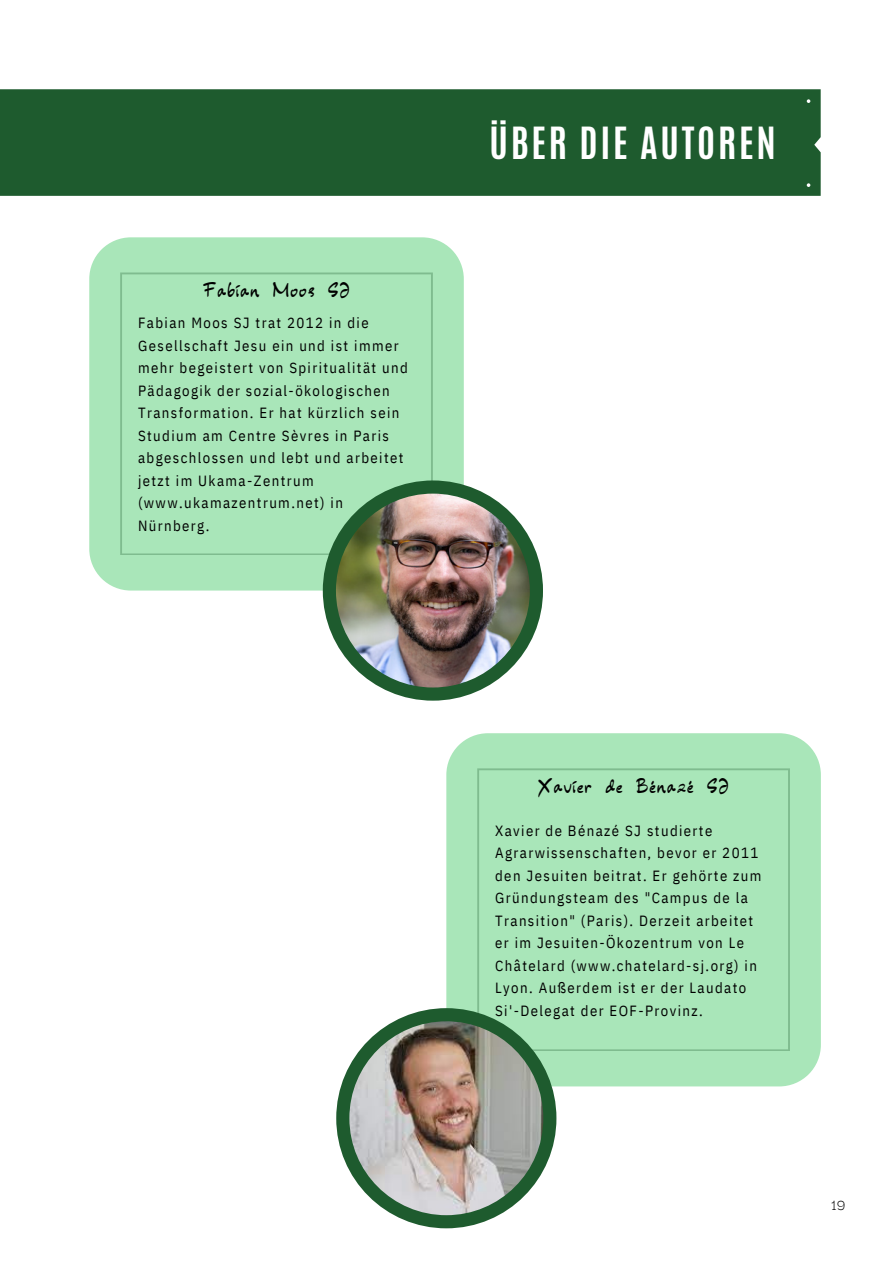
<style>
.page{position:relative;width:893px;height:1264px;background:#fff}
.page>*{position:absolute;margin:0;border:0;box-sizing:border-box;transform-origin:0 0}
.t1{font:700 37.05px "Antonio";letter-spacing:.075em;color:#fff}
.t2{font:16.5px "Comely";letter-spacing:.1em;color:#000}
.t3{font:16.5px "Darker Grotesque";color:#000}
.t4{font:14.7px/22.5px "IBM Plex Sans Cond";letter-spacing:.095em;color:#000}
</style>
<div class="page">
<div style="left:0;top:89px;width:820px;height:107px;background:#1e5b2e"></div>
<div style="left:89px;top:237px;width:375px;height:353px;background:#a9e6b9"></div>
<div style="left:120px;top:272px;width:313px;height:283px;background:#a9e6b9"></div>
<div style="left:323px;top:480px;width:220px;height:220px;background:#1e5b2e;border-radius:50%"></div>
<img style="left:336px;top:493px;width:194px;height:194px;border-radius:50%">
<div style="left:446px;top:733px;width:374px;height:353px;background:#a9e6b9"></div>
<div style="left:477px;top:768px;width:312px;height:283px;background:#a9e6b9"></div>
<div style="left:336px;top:1008px;width:220px;height:220px;background:#1e5b2e;border-radius:50%"></div>
<img style="left:349px;top:1021px;width:194px;height:194px;border-radius:50%">
<p class="t2" style="left:203px;top:281px;width:148px">Fabian Moos SJ</p>
<p class="t4" style="left:138px;top:312px;width:271px">Fabian Moos SJ trat 2012 in die<br>Gesellschaft Jesu ein und ist immer mehr begeistert von Spiritualität und<br>Pädagogik der sozial-ökologischen<br>Transformation. Er hat kürzlich sein<br>Studium am Centre Sèvres in Paris abgeschlossen und lebt und arbeitet jetzt im Ukama-Zentrum (www.ukamazentrum.net) in<br>Nürnberg.</p>
<p class="t1" style="left:489px;top:116px;width:288px">ÜBER DIE AUTOREN</p>
<p class="t2" style="left:538px;top:777px;width:191px">Xavier de Bénazé SJ</p>
<p class="t4" style="left:495px;top:818px;width:268px">Xavier de Bénazé SJ studierte Agrarwissenschaften, bevor er 2011 den Jesuiten beitrat. Er gehörte zum Gründungsteam des "Campus de la Transition" (Paris). Derzeit arbeitet er im Jesuiten-Ökozentrum von Le Châtelard (www.chatelard-sj.org) in Lyon. Außerdem ist er der Laudato Si'-Delegat der EOF-Provinz.</p>
<p class="t3" style="left:831px;top:1192px;width:15px">19</p>
</div>
